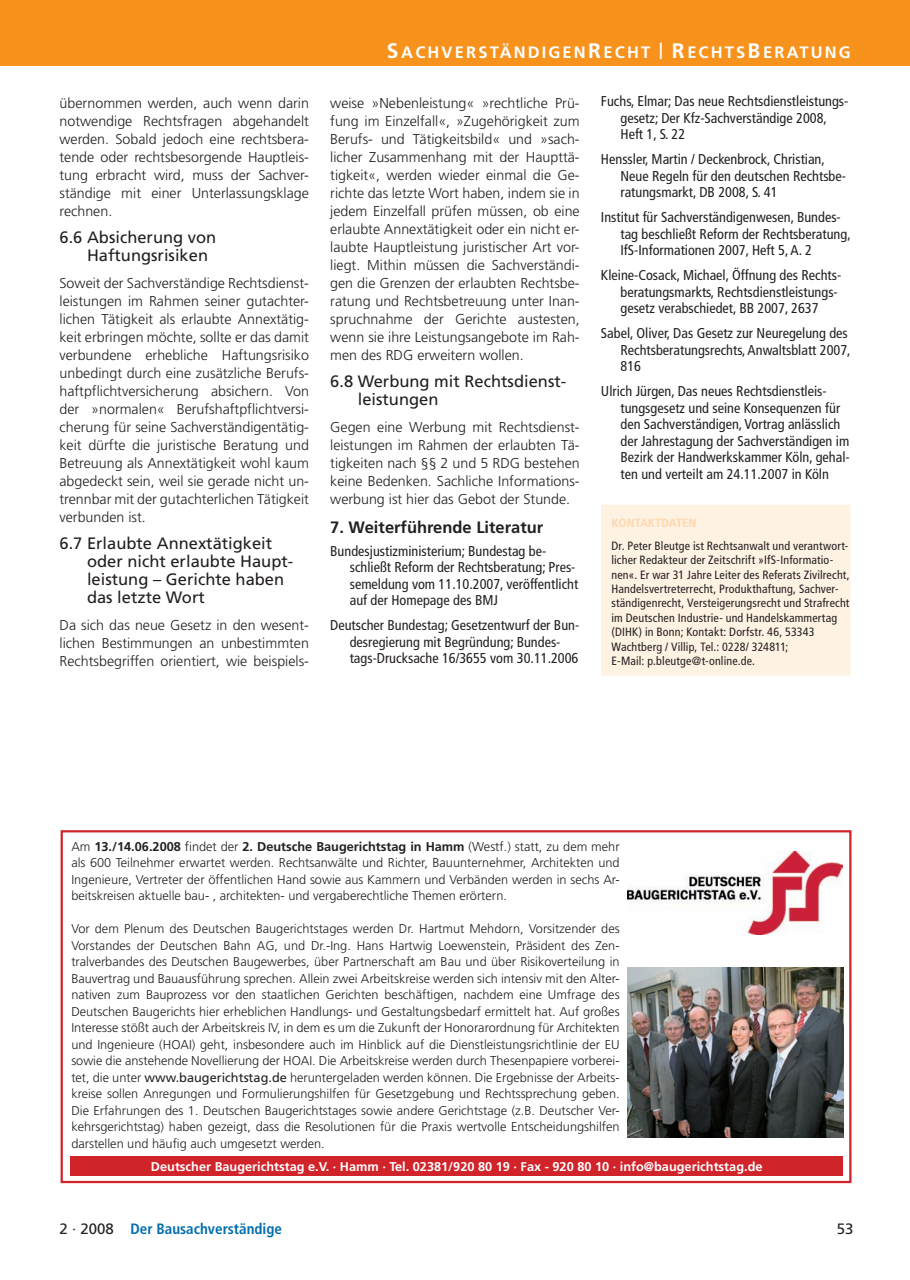
<style>
.page{position:relative;width:910px;height:1280px;background:#fff}
.page>*{position:absolute;margin:0;border:0;box-sizing:border-box;transform-origin:0 0}
.t1{font:16.5px/18px "Frutiger LT Std";color:#231f20}
.t2{font:700 16.5px "Frutiger LT Std";letter-spacing:.13em;color:#fff}
.t3{font:700 16.5px "Frutiger LT Std";color:#231f20}
.t4{font:700 condensed 15px "Frutiger LT Std";color:#006dad}
.t5{font:15px "Frutiger LT Std";color:#231f20}
.t6{font:300 14.25px/18px "Frutiger LT Std";color:#231f20;text-align:justify}
.t7{font:condensed 14.25px/16.5px "Frutiger LT Std";color:#231f20}
.t8{font:300 12.75px/16.5px "Frutiger LT Std";color:#231f20;text-align:justify}
.t9{font:700 12.75px "Frutiger LT Std";color:#fff}
.t10{font:condensed 12px/14.4px "Frutiger LT Std";letter-spacing:.015em;color:#231f20}
.s1{font-size:21px}
.s2{font-weight:900;color:#fedab3}
.s3{font-weight:700}
.s4{font-weight:400}
.s5{font-weight:400;font-stretch:normal;color:#231f20}
</style>
<div class="page">
<div style="left:0;top:0;width:9px;height:65px;background:#f7931d"></div>
<div style="left:9px;top:0;width:901px;height:65px;background:#f7931d"></div>
<div style="left:601px;top:505px;width:249px;height:171px;background:#fef2e3"></div>
<div style="left:61px;top:830px;width:790px;height:353px;border:2px solid #d1232a"></div>
<img style="left:627px;top:852px;width:215px;height:82px">
<img style="left:627px;top:967px;width:216px;height:170px">
<div style="left:70px;top:1156px;width:773px;height:19px;background:#d1232a"></div>
<p class="t6" style="left:60px;top:95px;width:251px">übernommen werden, auch wenn darin notwendige Rechtsfragen abgehandelt werden. Sobald jedoch eine rechtsbera&shy;tende oder rechtsbesorgende Hauptleis&shy;tung erbracht wird, muss der Sachver&shy;ständige mit einer Unterlassungsklage rechnen.</p>
<p class="t1" style="left:87px;top:229px;width:131px;text-indent:-28px">6.6 Absicherung von<br>Haftungsrisiken</p>
<p class="t6" style="left:60px;top:275px;width:251px">Soweit der Sachverständige Rechtsdienst&shy;leistungen im Rahmen seiner gutachter&shy;lichen Tätigkeit als erlaubte Annextätig&shy;keit erbringen möchte, sollte er das damit verbundene erhebliche Haftungsrisiko unbedingt durch eine zusätzliche Berufs&shy;haftpflichtversicherung absichern. Von der »normalen« Berufshaftpflichtversi&shy;cherung für seine Sachverständigentätig&shy;keit dürfte die juristische Beratung und Betreuung als Annextätigkeit wohl kaum abgedeckt sein, weil sie gerade nicht un&shy;trennbar mit der gutachterlichen Tätigkeit verbunden ist.</p>
<p class="t1" style="left:87px;top:535px;width:208px;text-indent:-28px">6.7 Erlaubte Annextätigkeit oder nicht erlaubte Haupt&shy;leistung – Gerichte haben das letzte Wort</p>
<p class="t6" style="left:60px;top:617px;width:251px">Da sich das neue Gesetz in den wesent&shy;lichen Bestimmungen an unbestimmten Rechtsbegriffen orientiert, wie beispiels-</p>
<p class="t2" style="left:387px;top:43px;width:465px"><span class="s1">S</span>ACHVERSTÄNDIGEN<span class="s1">R</span>ECHT | <span class="s1">R</span>ECHTS<span class="s1">B</span>ERATUNG</p>
<p class="t6" style="left:330px;top:95px;width:251px">weise »Nebenleistung« »rechtliche Prü&shy;fung im Einzelfall«, »Zugehörigkeit zum Berufs- und Tätigkeitsbild« und »sach&shy;licher Zusammenhang mit der Haupttä&shy;tigkeit«, werden wieder einmal die Ge&shy;richte das letzte Wort haben, indem sie in jedem Einzelfall prüfen müssen, ob eine erlaubte Annextätigkeit oder ein nicht er&shy;laubte Hauptleistung juristischer Art vor&shy;liegt. Mithin müssen die Sachverständi&shy;gen die Grenzen der erlaubten Rechtsbe&shy;ratung und Rechtsbetreuung unter Inan&shy;spruchnahme der Gerichte austesten, wenn sie ihre Leistungsangebote im Rah&shy;men des RDG erweitern wollen.</p>
<p class="t1" style="left:358px;top:373px;width:210px;text-indent:-28px">6.8 Werbung mit Rechtsdienst&shy;leistungen</p>
<p class="t6" style="left:330px;top:419px;width:251px">Gegen eine Werbung mit Rechtsdienst&shy;leistungen im Rahmen der erlaubten Tä&shy;tigkeiten nach §§ 2 und 5 RDG bestehen keine Bedenken. Sachliche Informations&shy;werbung ist hier das Gebot der Stunde.</p>
<p class="t3" style="left:330px;top:517px;width:215px">7. Weiterführende Literatur</p>
<p class="t7" style="left:350px;top:542px;width:230px;text-indent:-20px">Bundesjustizministerium; Bundestag be&shy;schließt Reform der Rechtsberatung; Pres&shy;semeldung vom 11.10.2007, veröffentlicht auf der Homepage des BMJ</p>
<p class="t7" style="left:350px;top:617px;width:231px;text-indent:-20px">Deutscher Bundestag; Gesetzentwurf der Bun&shy;desregierung mit Begründung; Bundes&shy;tags-Drucksache 16/3655 vom 30.11.2006</p>
<p class="t7" style="left:620px;top:93px;width:229px;text-indent:-20px">Fuchs, Elmar; Das neue Rechtsdienstleistungs&shy;gesetz; Der Kfz-Sachverständige 2008,<br>Heft 1, S. 22</p>
<p class="t7" style="left:620px;top:151px;width:227px;text-indent:-19px">Henssler, Martin / Deckenbrock, Christian,<br>Neue Regeln für den deutschen Rechtsbe&shy;ratungsmarkt, DB 2008, S. 41</p>
<p class="t7" style="left:620px;top:209px;width:232px;text-indent:-20px">Institut für Sachverständigenwesen, Bundes&shy;tag beschließt Reform der Rechtsberatung,<br>IfS-Informationen 2007, Heft 5, A. 2</p>
<p class="t7" style="left:620px;top:267px;width:222px;text-indent:-20px">Kleine-Cosack, Michael, Öffnung des Rechts&shy;beratungsmarkts, Rechtsdienstleistungs&shy;gesetz verabschiedet, BB 2007, 2637</p>
<p class="t7" style="left:620px;top:325px;width:232px;text-indent:-20px">Sabel, Oliver, Das Gesetz zur Neuregelung des<br>Rechtsberatungsrechts, Anwaltsblatt 2007,<br>816</p>
<p class="t7" style="left:620px;top:383px;width:231px;text-indent:-20px">Ulrich Jürgen, Das neues Rechtsdienstleis&shy;tungsgesetz und seine Konsequenzen für den Sachverständigen, Vortrag anlässlich der Jahrestagung der Sachverständigen im Bezirk der Handwerkskammer Köln, gehal&shy;ten und verteilt am 24.11.2007 in Köln</p>
<p class="t10" style="left:611px;top:511px;width:239px;line-height:23px"><span class="s2">KONTAKTDATEN<br></span>Dr. Peter Bleutge ist Rechtsanwalt und verantwort-</p>
<p class="t10" style="left:611px;top:553px;width:240px">licher Redakteur der Zeitschrift »IfS-Informatio&shy;nen«. Er war 31 Jahre Leiter des Referats Zivilrecht, Handelsvertreterrecht, Produkthaftung, Sachver&shy;ständigenrecht, Versteigerungsrecht und Strafrecht im Deutschen Industrie- und Handelskammertag (DIHK) in Bonn; Kontakt: Dorfstr. 46, 53343<br>Wachtberg / Villip, Tel.: 0228/ 324811;<br>E-Mail: p.bleutge@t-online.de.</p>
<p class="t8" style="left:71px;top:838px;width:550px">Am <span class="s3">13./14.06.2008</span> findet der <span class="s3">2. Deutsche Baugerichtstag in Hamm</span> (Westf.) statt, zu dem mehr als 600 Teilnehmer erwartet werden. Rechtsanwälte und Richter, Bauunternehmer, Architekten und Ingenieure, Vertreter der öffentlichen Hand sowie aus Kammern und Verbänden werden in sechs Ar&shy;beitskreisen aktuelle bau- , architekten- und vergaberechtliche Themen erörtern.</p>
<p class="t8" style="left:71px;top:920px;width:550px">Vor dem Plenum des Deutschen Baugerichtstages werden Dr. Hartmut Mehdorn, Vorsitzender des Vorstandes der Deutschen Bahn AG, und Dr.-Ing. Hans Hartwig Loewenstein, Präsident des Zen&shy;tralverbandes des Deutschen Baugewerbes, über Partnerschaft am Bau und über Risikoverteilung in Bauvertrag und Bauausführung sprechen. Allein zwei Arbeitskreise werden sich intensiv mit den Alter&shy;nativen zum Bauprozess vor den staatlichen Gerichten beschäftigen, nachdem eine Umfrage des Deutschen Baugerichts hier erheblichen Handlungs- und Gestaltungsbedarf ermittelt hat. Auf großes Interesse stößt auch der Arbeitskreis IV, in dem es um die Zukunft der Honorarordnung für Architekten und Ingenieure (HOAI) geht, insbesondere auch im Hinblick auf die Dienstleistungsrichtlinie der EU sowie die anstehende Novellierung der HOAI. Die Arbeitskreise werden durch Thesenpapiere vorberei&shy;tet, die unter <span class="s4">www.baugerichtstag.de</span> heruntergeladen werden können. Die Ergebnisse der Arbeits&shy;kreise sollen Anregungen und Formulierungshilfen für Gesetzgebung und Rechtssprechung geben.<br>Die Erfahrungen des 1. Deutschen Baugerichtstages sowie andere Gerichtstage (z.B. Deutscher Ver&shy;kehrsgerichtstag) haben gezeigt, dass die Resolutionen für die Praxis wertvolle Entscheidungshilfen darstellen und häufig auch umgesetzt werden.</p>
<p class="t9" style="left:151px;top:1159px;width:613px">Deutscher Baugerichtstag e.V. · Hamm · Tel. 02381/920 80 19 · Fax - 920 80 10 · info@baugerichtstag.de</p>
<p class="t4" style="left:60px;top:1220px;width:224px"><span class="s5">2 · 2008</span> Der Bausachverständige</p>
<p class="t5" style="left:837px;top:1220px;width:18px">53</p>
</div>
